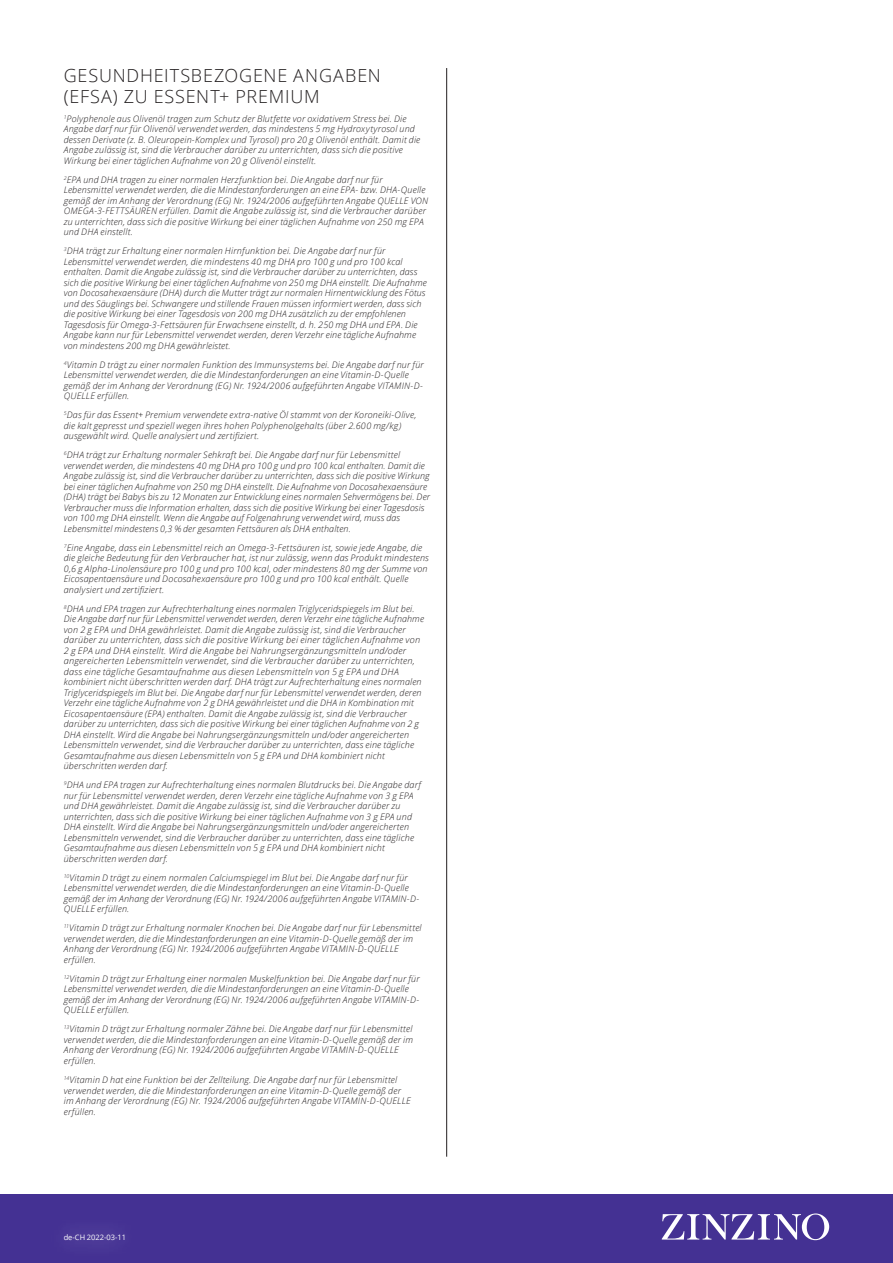
<style>
.page{position:relative;width:893px;height:1263px;background:#fff}
.page>*{position:absolute;margin:0;border:0;box-sizing:border-box;transform-origin:0 0}
.Sub-heading_12_14{font:300 18px/21px "Open Sans";letter-spacing:.045em;color:#231f20}
.EFSA_6_7{font:italic 300 9px/10.5px "Open Sans";letter-spacing:.02em;color:#231f20}
.t1{font:7.5px "Open Sans";color:#fff}
</style>
<div class="page">
<div style="left:0;top:1194px;width:893px;height:69px;background:#443193"></div>
<svg style="left:662px;top:1213px;width:167px;height:27px"></svg>
<hr style="left:446px;top:68px;width:1px;height:1089px;background:#231f20">
<p class="Sub-heading_12_14" style="left:64px;top:64px;width:319px">GESUNDHEITSBEZOGENE ANGABEN (EFSA) ZU ESSENT+ PREMIUM</p>
<p class="EFSA_6_7" style="left:64px;top:113px;width:358px"><sup>1</sup>Polyphenole aus Olivenöl tragen zum Schutz der Blutfette vor oxidativem Stress bei. Die Angabe darf nur für Olivenöl verwendet werden, das mindestens 5 mg Hydroxytyrosol und dessen Derivate (z. B. Oleuropein-Komplex und Tyrosol) pro 20 g Olivenöl enthält. Damit die Angabe zulässig ist, sind die Verbraucher darüber zu unterrichten, dass sich die positive Wirkung bei einer täglichen Aufnahme von 20 g Olivenöl einstellt.</p>
<p class="EFSA_6_7" style="left:64px;top:174px;width:366px"><sup>2</sup>EPA und DHA tragen zu einer normalen Herzfunktion bei. Die Angabe darf nur für Lebensmittel verwendet werden, die die Mindestanforderungen an eine EPA- bzw. DHA-Quelle gemäß der im Anhang der Verordnung (EG) Nr. 1924/2006 aufgeführten Angabe QUELLE VON OMEGA-3-FETTSÄUREN erfüllen. Damit die Angabe zulässig ist, sind die Verbraucher darüber zu unterrichten, dass sich die positive Wirkung bei einer täglichen Aufnahme von 250 mg EPA und DHA einstellt.</p>
<p class="EFSA_6_7" style="left:64px;top:245px;width:365px"><sup>3</sup>DHA trägt zur Erhaltung einer normalen Hirnfunktion bei. Die Angabe darf nur für Lebensmittel verwendet werden, die mindestens 40 mg DHA pro 100 g und pro 100 kcal enthalten. Damit die Angabe zulässig ist, sind die Verbraucher darüber zu unterrichten, dass sich die positive Wirkung bei einer täglichen Aufnahme von 250 mg DHA einstellt. Die Aufnahme von Docosahexaensäure (DHA) durch die Mutter trägt zur normalen Hirnentwicklung des Fötus und des Säuglings bei. Schwangere und stillende Frauen müssen informiert werden, dass sich die positive Wirkung bei einer Tagesdosis von 200 mg DHA zusätzlich zu der empfohlenen Tagesdosis für Omega-3-Fettsäuren für Erwachsene einstellt, d. h. 250 mg DHA und EPA. Die Angabe kann nur für Lebensmittel verwendet werden, deren Verzehr eine tägliche Aufnahme von mindestens 200 mg DHA gewährleistet.</p>
<p class="EFSA_6_7" style="left:64px;top:359px;width:361px"><sup>4</sup>Vitamin D trägt zu einer normalen Funktion des Immunsystems bei. Die Angabe darf nur für Lebensmittel verwendet werden, die die Mindestanforderungen an eine Vitamin-D-Quelle gemäß der im Anhang der Verordnung (EG) Nr. 1924/2006 aufgeführten Angabe VITAMIN-D-QUELLE erfüllen.</p>
<p class="EFSA_6_7" style="left:64px;top:409px;width:354px"><sup>5</sup>Das für das Essent+ Premium verwendete extra-native Öl stammt von der Koroneiki-Olive, die kalt gepresst und speziell wegen ihres hohen Polyphenolgehalts (über 2.600 mg/kg) ausgewählt wird. Quelle analysiert und zertifiziert.</p>
<p class="EFSA_6_7" style="left:64px;top:449px;width:368px"><sup>6</sup>DHA trägt zur Erhaltung normaler Sehkraft bei. Die Angabe darf nur für Lebensmittel verwendet werden, die mindestens 40 mg DHA pro 100 g und pro 100 kcal enthalten. Damit die Angabe zulässig ist, sind die Verbraucher darüber zu unterrichten, dass sich die positive Wirkung bei einer täglichen Aufnahme von 250 mg DHA einstellt. Die Aufnahme von Docosahexaensäure (DHA) trägt bei Babys bis zu 12 Monaten zur Entwicklung eines normalen Sehvermögens bei. Der Verbraucher muss die Information erhalten, dass sich die positive Wirkung bei einer Tagesdosis von 100 mg DHA einstellt. Wenn die Angabe auf Folgenahrung verwendet wird, muss das Lebensmittel mindestens 0,3 % der gesamten Fettsäuren als DHA enthalten.</p>
<p class="EFSA_6_7" style="left:64px;top:542px;width:367px"><sup>7</sup>Eine Angabe, dass ein Lebensmittel reich an Omega-3-Fettsäuren ist, sowie jede Angabe, die die gleiche Bedeutung für den Verbraucher hat, ist nur zulässig, wenn das Produkt mindestens 0,6 g Alpha-Linolensäure pro 100 g und pro 100 kcal, oder mindestens 80 mg der Summe von Eicosapentaensäure und Docosahexaensäure pro 100 g und pro 100 kcal enthält. Quelle analysiert und zertifiziert.</p>
<p class="EFSA_6_7" style="left:64px;top:603px;width:362px"><sup>8</sup>DHA und EPA tragen zur Aufrechterhaltung eines normalen Triglyceridspiegels im Blut bei.<br>Die Angabe darf nur für Lebensmittel verwendet werden, deren Verzehr eine tägliche Aufnahme von 2 g EPA und DHA gewährleistet. Damit die Angabe zulässig ist, sind die Verbraucher darüber zu unterrichten, dass sich die positive Wirkung bei einer täglichen Aufnahme von 2 g EPA und DHA einstellt. Wird die Angabe bei Nahrungsergänzungsmitteln und/oder angereicherten Lebensmitteln verwendet, sind die Verbraucher darüber zu unterrichten, dass eine tägliche Gesamtaufnahme aus diesen Lebensmitteln von 5 g EPA und DHA kombiniert nicht überschritten werden darf. DHA trägt zur Aufrechterhaltung eines normalen Triglyceridspiegels im Blut bei. Die Angabe darf nur für Lebensmittel verwendet werden, deren Verzehr eine tägliche Aufnahme von 2 g DHA gewährleistet und die DHA in Kombination mit Eicosapentaensäure (EPA) enthalten. Damit die Angabe zulässig ist, sind die Verbraucher darüber zu unterrichten, dass sich die positive Wirkung bei einer täglichen Aufnahme von 2 g DHA einstellt. Wird die Angabe bei Nahrungsergänzungsmitteln und/oder angereicherten Lebensmitteln verwendet, sind die Verbraucher darüber zu unterrichten, dass eine tägliche Gesamtaufnahme aus diesen Lebensmitteln von 5 g EPA und DHA kombiniert nicht überschritten werden darf.</p>
<p class="EFSA_6_7" style="left:64px;top:780px;width:359px"><sup>9</sup>DHA und EPA tragen zur Aufrechterhaltung eines normalen Blutdrucks bei. Die Angabe darf nur für Lebensmittel verwendet werden, deren Verzehr eine tägliche Aufnahme von 3 g EPA und DHA gewährleistet. Damit die Angabe zulässig ist, sind die Verbraucher darüber zu unterrichten, dass sich die positive Wirkung bei einer täglichen Aufnahme von 3 g EPA und DHA einstellt. Wird die Angabe bei Nahrungsergänzungsmitteln und/oder angereicherten Lebensmitteln verwendet, sind die Verbraucher darüber zu unterrichten, dass eine tägliche Gesamtaufnahme aus diesen Lebensmitteln von 5 g EPA und DHA kombiniert nicht überschritten werden darf.</p>
<p class="EFSA_6_7" style="left:64px;top:872px;width:357px"><sup>10</sup>Vitamin D trägt zu einem normalen Calciumspiegel im Blut bei. Die Angabe darf nur für Lebensmittel verwendet werden, die die Mindestanforderungen an eine Vitamin-D-Quelle gemäß der im Anhang der Verordnung (EG) Nr. 1924/2006 aufgeführten Angabe VITAMIN-D-QUELLE erfüllen.</p>
<p class="EFSA_6_7" style="left:64px;top:923px;width:359px"><sup>11</sup>Vitamin D trägt zur Erhaltung normaler Knochen bei. Die Angabe darf nur für Lebensmittel verwendet werden, die die Mindestanforderungen an eine Vitamin-D-Quelle gemäß der im Anhang der Verordnung (EG) Nr. 1924/2006 aufgeführten Angabe VITAMIN-D-QUELLE erfüllen.</p>
<p class="EFSA_6_7" style="left:64px;top:973px;width:357px"><sup>12</sup>Vitamin D trägt zur Erhaltung einer normalen Muskelfunktion bei. Die Angabe darf nur für Lebensmittel verwendet werden, die die Mindestanforderungen an eine Vitamin-D-Quelle gemäß der im Anhang der Verordnung (EG) Nr. 1924/2006 aufgeführten Angabe VITAMIN-D-QUELLE erfüllen.</p>
<p class="EFSA_6_7" style="left:64px;top:1024px;width:351px"><sup>13</sup>Vitamin D trägt zur Erhaltung normaler Zähne bei. Die Angabe darf nur für Lebensmittel verwendet werden, die die Mindestanforderungen an eine Vitamin-D-Quelle gemäß der im Anhang der Verordnung (EG) Nr. 1924/2006 aufgeführten Angabe VITAMIN-D-QUELLE erfüllen.</p>
<p class="EFSA_6_7" style="left:64px;top:1074px;width:349px"><sup>14</sup>Vitamin D hat eine Funktion bei der Zellteilung. Die Angabe darf nur für Lebensmittel verwendet werden, die die Mindestanforderungen an eine Vitamin-D-Quelle gemäß der im Anhang der Verordnung (EG) Nr. 1924/2006 aufgeführten Angabe VITAMIN-D-QUELLE erfüllen.</p>
<p class="t1" style="left:64px;top:1232px;width:64px">de-CH 2022-03-11</p>
</div>
